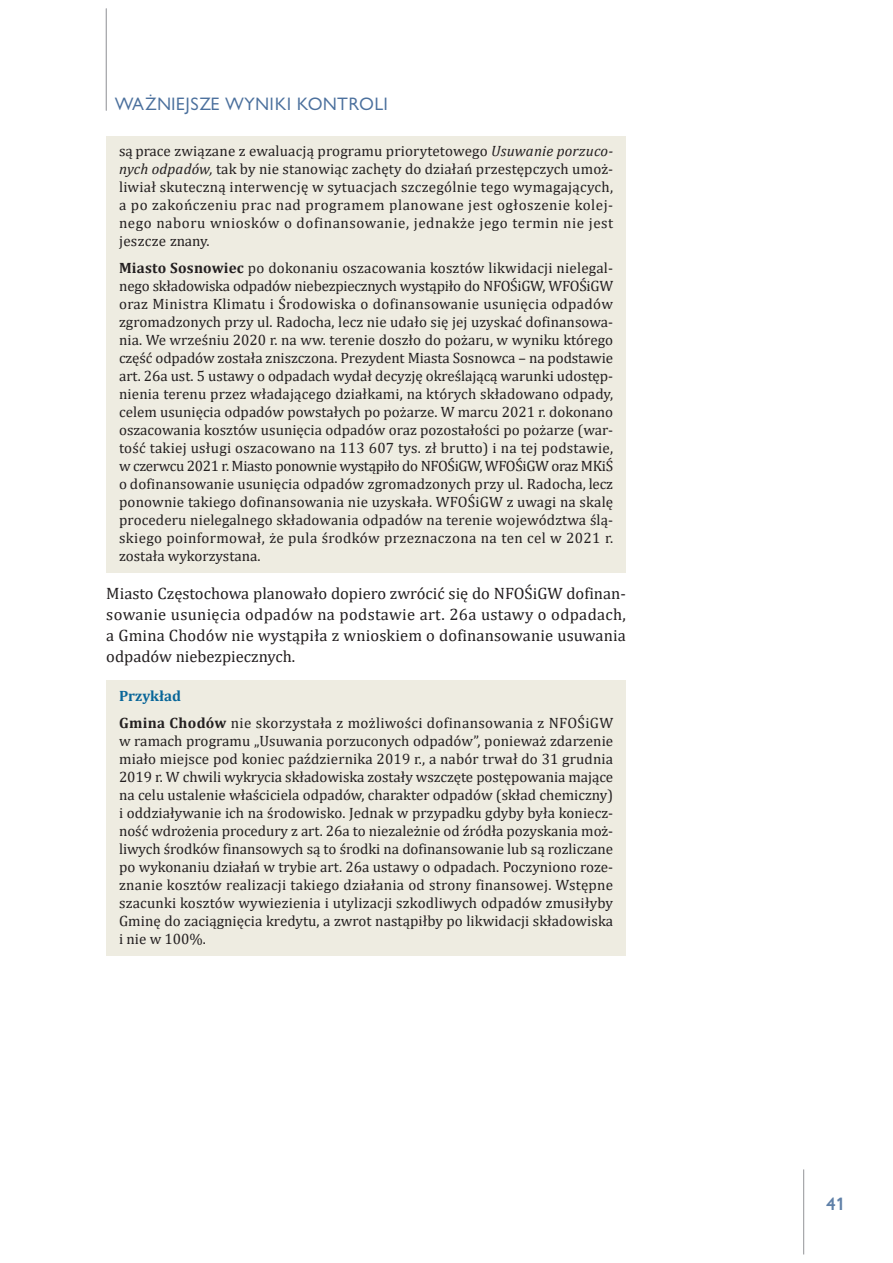
<style>
.page{position:relative;width:893px;height:1263px;background:#fff}
.page>*{position:absolute;margin:0;border:0;box-sizing:border-box;transform-origin:0 0}
.t1{font:16.5px/21px "Cambria";color:#231f20;text-align:justify}
.t2{font:16.5px "Gilead TTEFN";letter-spacing:.05em;color:#4b709d}
.t3{font:700 16.5px "Gilead TTEFN";color:#5f80a8}
.t4{font:15px/18px "Cambria";letter-spacing:.02em;color:#231f20;text-align:justify}
.s1{font-style:italic}
.s2{font-weight:700}
.s3{font-weight:700;color:#086699}
</style>
<div class="page">
<hr style="left:106px;top:9px;width:1px;height:102px;background:#a8a9ad">
<hr style="left:803px;top:1169px;width:1px;height:85px;background:#939598">
<div style="left:106px;top:136px;width:520px;height:122px;background:#eeece1"></div>
<div style="left:106px;top:253px;width:520px;height:320px;background:#eeece1"></div>
<div style="left:106px;top:681px;width:520px;height:32px;background:#eeece1"></div>
<div style="left:106px;top:707px;width:520px;height:248px;background:#eeece1"></div>
<p class="t2" style="left:115px;top:93px;width:275px">WAŻNIEJSZE WYNIKI KONTROLI</p>
<p class="t4" style="left:119px;top:142px;width:496px">są prace związane z ewaluacją programu priorytetowego <span class="s1">Usuwanie porzuco&shy;nych odpadów,</span> tak by nie stanowiąc zachęty do działań przestępczych umoż&shy;liwiał skuteczną interwencję w sytuacjach szczególnie tego wymagających, a po zakończeniu prac nad programem planowane jest ogłoszenie kolej&shy;nego naboru wniosków o dofinansowanie, jednakże jego termin nie jest jeszcze znany.</p>
<p class="t4" style="left:119px;top:259px;width:496px"><span class="s2">Miasto Sosnowiec</span> po dokonaniu oszacowania kosztów likwidacji nielegal&shy;nego składowiska odpadów niebezpiecznych wystąpiło do NFOŚiGW, WFOŚiGW oraz Ministra Klimatu i Środowiska o dofinansowanie usunięcia odpadów zgromadzonych przy ul. Radocha, lecz nie udało się jej uzyskać dofinansowa&shy;nia. We wrześniu 2020 r. na ww. terenie doszło do pożaru, w wyniku którego część odpadów została zniszczona. Prezydent Miasta Sosnowca – na podstawie art. 26a ust. 5 ustawy o odpadach wydał decyzję określającą warunki udostęp&shy;nienia terenu przez władającego działkami, na których składowano odpady, celem usunięcia odpadów powstałych po pożarze. W marcu 2021 r. dokonano oszacowania kosztów usunięcia odpadów oraz pozostałości po pożarze (war&shy;tość takiej usługi oszacowano na 113 607 tys. zł brutto) i na tej podstawie, w czerwcu 2021 r. Miasto ponownie wystąpiło do NFOŚiGW, WFOŚiGW oraz MKiŚ o dofinansowanie usunięcia odpadów zgromadzonych przy ul. Radocha, lecz ponownie takiego dofinansowania nie uzyskała. WFOŚiGW z uwagi na skalę procederu nielegalnego składowania odpadów na terenie województwa ślą&shy;skiego poinformował, że pula środków przeznaczona na ten cel w 2021 r. została wykorzystana.</p>
<p class="t1" style="left:106px;top:583px;width:521px">Miasto Częstochowa planowało dopiero zwrócić się do NFOŚiGW dofinan&shy;sowanie usunięcia odpadów na podstawie art. 26a ustawy o odpadach, a Gmina Chodów nie wystąpiła z wnioskiem o dofinansowanie usuwania odpadów niebezpiecznych.</p>
<p class="t4" style="left:119px;top:683px;width:496px;line-height:26.5px"><span class="s3">Przykład<br></span><span class="s2">Gmina Chodów</span> nie skorzystała z możliwości dofinansowania z NFOŚiGW</p>
<p class="t4" style="left:119px;top:731px;width:496px">w ramach programu „Usuwania porzuconych odpadów”, ponieważ zdarzenie miało miejsce pod koniec października 2019 r., a nabór trwał do 31 grudnia 2019 r. W chwili wykrycia składowiska zostały wszczęte postępowania mające na celu ustalenie właściciela odpadów, charakter odpadów (skład chemiczny) i oddziaływanie ich na środowisko. Jednak w przypadku gdyby była koniecz&shy;ność wdrożenia procedury z art. 26a to niezależnie od źródła pozyskania moż&shy;liwych środków finansowych są to środki na dofinansowanie lub są rozliczane po wykonaniu działań w trybie art. 26a ustawy o odpadach. Poczyniono roze&shy;znanie kosztów realizacji takiego działania od strony finansowej. Wstępne szacunki kosztów wywiezienia i utylizacji szkodliwych odpadów zmusiłyby Gminę do zaciągnięcia kredytu, a zwrot nastąpiłby po likwidacji składowiska i nie w 100%.</p>
<p class="t3" style="left:826px;top:1193px;width:20px">41</p>
</div>
